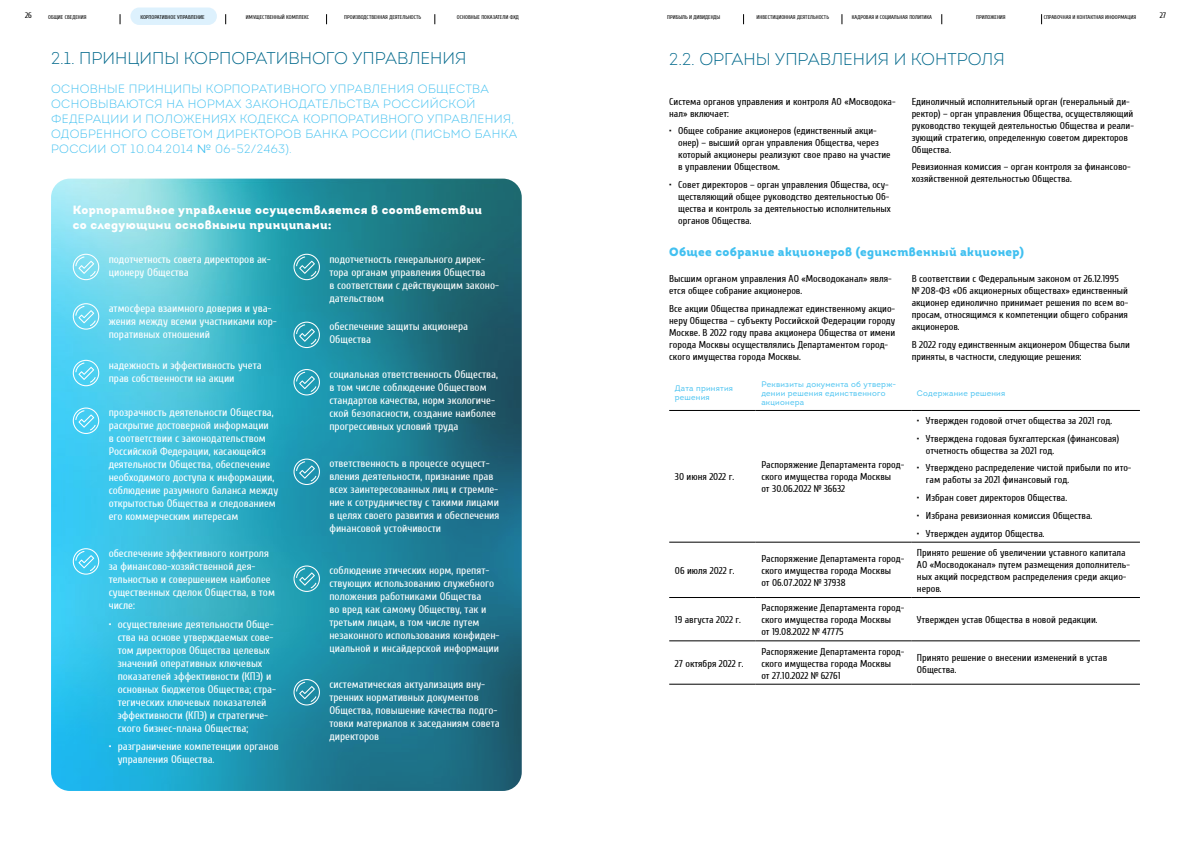
<style>
.page{position:relative;width:1191px;height:842px;background:#fff}
.page>*{position:absolute;margin:0;border:0;box-sizing:border-box;transform-origin:0 0}
.t1{font:17px "Intro Light Caps";color:#00688b}
.t2{font:12px/15px "Intro Light Caps";letter-spacing:.03em;color:#41c0f0}
.t3{font:12px/15px "Intro Black Alt";letter-spacing:.03em;color:#fff}
.t4{font:12px "Intro Black Alt";letter-spacing:.03em;color:#41c0f0}
.t5{font:11px/13px "Cuprum";color:#fff}
.t6{font:10px/12px "Cuprum";color:#000}
.t7{font:8px/9px "Intro";letter-spacing:.03em;color:#41c0f0}
.t8{font:8px "Cuprum";color:#000}
.t9{font:5.5px "Cuprum";color:#000}
.s1{font-family:"Montserrat"}
.s2{font-family:"PF Din Text Cond Pro"}
</style>
<div class="page">
<img style="left:51px;top:179px;width:471px;height:612px">
<hr style="left:669px;top:542px;width:86px;height:1px;background:#000">
<hr style="left:755px;top:542px;width:156px;height:1px;background:#000">
<hr style="left:911px;top:542px;width:229px;height:1px;background:#000">
<hr style="left:669px;top:597px;width:86px;height:1px;background:#000">
<hr style="left:755px;top:597px;width:156px;height:1px;background:#000">
<hr style="left:911px;top:597px;width:229px;height:1px;background:#000">
<hr style="left:669px;top:641px;width:86px;height:1px;background:#000">
<hr style="left:755px;top:641px;width:156px;height:1px;background:#000">
<hr style="left:911px;top:641px;width:229px;height:1px;background:#000">
<hr style="left:669px;top:684px;width:86px;height:1px;background:#000">
<hr style="left:755px;top:684px;width:156px;height:1px;background:#000">
<hr style="left:911px;top:684px;width:229px;height:1px;background:#000">
<hr style="left:669px;top:410px;width:86px;height:1px;background:#000">
<hr style="left:755px;top:410px;width:156px;height:1px;background:#000">
<hr style="left:911px;top:410px;width:229px;height:1px;background:#000">
<svg style="left:73px;top:254px;width:26px;height:26px"></svg>
<svg style="left:73px;top:303px;width:26px;height:27px"></svg>
<svg style="left:73px;top:360px;width:26px;height:26px"></svg>
<svg style="left:73px;top:407px;width:26px;height:27px"></svg>
<svg style="left:73px;top:548px;width:26px;height:27px"></svg>
<svg style="left:293px;top:254px;width:27px;height:26px"></svg>
<svg style="left:293px;top:322px;width:27px;height:26px"></svg>
<svg style="left:293px;top:369px;width:27px;height:26px"></svg>
<svg style="left:293px;top:459px;width:27px;height:26px"></svg>
<svg style="left:293px;top:565px;width:27px;height:27px"></svg>
<svg style="left:293px;top:679px;width:27px;height:26px"></svg>
<div style="left:130px;top:8px;width:87px;height:17px;background:#ddf1fd;border-radius:9px"></div>
<p class="t8" style="left:25px;top:11px;width:8px">26</p>
<p class="t9" style="left:48px;top:14px;width:40px">ОБЩИЕ СВЕДЕНИЯ</p>
<p class="t9" style="left:140px;top:14px;width:66px">КОРПОРАТИВНОЕ УПРАВЛЕНИЕ</p>
<p class="t9" style="left:246px;top:14px;width:65px">ИМУЩЕСТВЕННЫЙ КОМПЛЕКС</p>
<p class="t9" style="left:344px;top:14px;width:79px">ПРОИЗВОДСТВЕННАЯ ДЕЯТЕЛЬНОСТЬ</p>
<p class="t9" style="left:457px;top:14px;width:63px">ОСНОВНЫЕ ПОКАЗАТЕЛИ ФХД</p>
<p class="t9" style="left:667px;top:14px;width:55px">ПРИБЫЛЬ И ДИВИДЕНДЫ</p>
<p class="t9" style="left:756px;top:14px;width:74px">ИНВЕСТИЦИОННАЯ ДЕЯТЕЛЬНОСТЬ</p>
<p class="t9" style="left:851px;top:14px;width:82px">КАДРОВАЯ И СОЦИАЛЬНАЯ ПОЛИТИКА</p>
<p class="t9" style="left:976px;top:14px;width:31px">ПРИЛОЖЕНИЯ</p>
<p class="t9" style="left:1043px;top:14px;width:94px">СПРАВОЧНАЯ И КОНТАКТНАЯ ИНФОРМАЦИЯ</p>
<p class="t8" style="left:1159px;top:11px;width:8px">27</p>
<h1 class="t1" style="left:51px;top:47px;width:417px">2.1. Принципы корпоративного управления</h1>
<p class="t2" style="left:51px;top:81px;width:468px">Основные принципы корпоративного управления Общества основываются на нормах законодательства Российской Федерации и положениях Кодекса корпоративного управления, одобренного советом директоров Банка России (письмо Банка России от 10.04.2014 <span class="s1">№</span> 06-52/2463).</p>
<p class="t3" style="left:73px;top:202px;width:411px">Корпоративное управление осуществляется в соответствии со следующими основными принципами:</p>
<p class="t5" style="left:109px;top:252px;width:164px">подотчетность совета директоров ак&shy;ционеру Общества</p>
<p class="t5" style="left:109px;top:302px;width:170px">атмосфера взаимного доверия и ува&shy;жения между всеми участниками кор&shy;поративных отношений</p>
<p class="t5" style="left:109px;top:358px;width:155px">надежность и эффективность учета прав собственности на акции</p>
<p class="t5" style="left:109px;top:406px;width:171px">прозрачность деятельности Общества, раскрытие достоверной информации<br>в соответствии с законодательством Российской Федерации, касающейся деятельности Общества, обеспечение необходимого доступа к информации, соблюдение разумного баланса между открытостью Общества и следованием его коммерческим интересам</p>
<p class="t5" style="left:109px;top:547px;width:168px">обеспечение эффективного контроля за финансово-хозяйственной дея&shy;тельностью и совершением наиболее существенных сделок Общества, в том числе:</p>
<p class="t5" style="left:118px;top:617px;width:160px;text-indent:-9px">• осуществление деятельности Обще&shy;ства на основе утверждаемых сове&shy;том директоров Общества целевых значений оперативных ключевых показателей эффективности (КПЭ) и основных бюджетов Общества; стра&shy;тегических ключевых показателей эффективности (КПЭ) и стратегиче&shy;ского бизнес-плана Общества;</p>
<p class="t5" style="left:118px;top:740px;width:162px;text-indent:-9px">• разграничение компетенции органов управления Общества.</p>
<p class="t5" style="left:329px;top:252px;width:171px">подотчетность генерального дирек&shy;тора органам управления Общества<br>в соответствии с действующим законо&shy;дательством</p>
<p class="t5" style="left:329px;top:320px;width:140px">обеспечение защиты акционера<br>Общества</p>
<p class="t5" style="left:329px;top:368px;width:170px">социальная ответственность Общества, в том числе соблюдение Обществом стандартов качества, норм экологиче&shy;ской безопасности, создание наиболее прогрессивных условий труда</p>
<p class="t5" style="left:329px;top:457px;width:172px">ответственность в процессе осущест&shy;вления деятельности, признание прав всех заинтересованных лиц и стремле&shy;ние к сотрудничеству с такими лицами в целях своего развития и обеспечения финансовой устойчивости</p>
<p class="t5" style="left:329px;top:564px;width:172px">соблюдение этических норм, препят&shy;ствующих использованию служебного положения работниками Общества<br>во вред как самому Обществу, так и третьим лицам, в том числе путем незаконного использования конфиден&shy;циальной и инсайдерской информации</p>
<p class="t5" style="left:329px;top:678px;width:172px">систематическая актуализация вну&shy;тренних нормативных документов<br>Общества, повышение качества подго&shy;товки материалов к заседаниям совета директоров</p>
<h1 class="t1" style="left:669px;top:49px;width:337px">2.2. Органы управления и контроля</h1>
<p class="t6" style="left:669px;top:95px;width:228px">Система органов управления и контроля АО «Мосводока&shy;нал» включает:</p>
<p class="t6" style="left:678px;top:125px;width:214px;text-indent:-9px">• Общее собрание акционеров (единственный акци&shy;онер) – высший орган управления Общества, через который акционеры реализуют свое право на участие в управлении Обществом.</p>
<p class="t6" style="left:678px;top:179px;width:214px;text-indent:-9px">• Совет директоров – орган управления Общества, осу&shy;ществляющий общее руководство деятельностью Об&shy;щества и контроль за деятельностью исполнительных органов Общества.</p>
<p class="t6" style="left:911px;top:95px;width:224px">Единоличный исполнительный орган (генеральный ди&shy;ректор) – орган управления Общества, осуществляющий руководство текущей деятельностью Общества и реали&shy;зующий стратегию, определенную советом директоров Общества.</p>
<p class="t6" style="left:911px;top:161px;width:220px">Ревизионная комиссия – орган контроля за финансово&shy;хозяйственной деятельностью Общества.</p>
<p class="t4" style="left:669px;top:244px;width:356px">Общее собрание акционеров (единственный акционер)</p>
<p class="t6" style="left:669px;top:273px;width:224px">Высшим органом управления АО «Мосводоканал» явля&shy;ется общее собрание акционеров.</p>
<p class="t6" style="left:669px;top:302px;width:228px">Все акции Общества принадлежат единственному акцио&shy;неру Общества – субъекту Российской Федерации городу Москве. В 2022 году права акционера Общества от имени города Москвы осуществлялись Департаментом город&shy;ского имущества города Москвы.</p>
<p class="t6" style="left:911px;top:273px;width:218px">В соответствии с Федеральным законом от 26.12.1995 <span class="s2">№</span> 208-ФЗ «Об акционерных обществах» единственный акционер единолично принимает решения по всем во&shy;просам, относящимся к компетенции общего собрания акционеров.</p>
<p class="t6" style="left:911px;top:338px;width:220px">В 2022 году единственным акционером Общества были приняты, в частности, следующие решения:</p>
<p class="t7" style="left:675px;top:384px;width:60px">Дата принятия решения</p>
<p class="t7" style="left:761px;top:380px;width:136px">Реквизиты документа об утверж&shy;дении решения единственного акционера</p>
<p class="t7" style="left:917px;top:389px;width:90px">Содержание решения</p>
<p class="t6" style="left:675px;top:471px;width:61px">30 июня 2022 г.</p>
<p class="t6" style="left:675px;top:564px;width:61px">06 июля 2022 г.</p>
<p class="t6" style="left:761px;top:459px;width:144px">Распоряжение Департамента город&shy;ского имущества города Москвы<br>от 30.06.2022 <span class="s2">№</span> 36632</p>
<p class="t6" style="left:917px;top:415px;width:197px">• Утвержден годовой отчет общества за 2021 год.</p>
<p class="t6" style="left:926px;top:432px;width:195px;text-indent:-9px">• Утверждена годовая бухгалтерская (финансовая) отчетность общества за 2021 год.</p>
<p class="t6" style="left:926px;top:462px;width:207px;text-indent:-9px">• Утверждено распределение чистой прибыли по ито&shy;гам работы за 2021 финансовый год.</p>
<p class="t6" style="left:917px;top:492px;width:152px">• Избран совет директоров Общества.</p>
<p class="t6" style="left:917px;top:509px;width:177px">• Избрана ревизионная комиссия Общества.</p>
<p class="t6" style="left:917px;top:527px;width:129px">• Утвержден аудитор Общества.</p>
<p class="t6" style="left:761px;top:552px;width:144px">Распоряжение Департамента город&shy;ского имущества города Москвы<br>от 06.07.2022 <span class="s2">№</span> 37938</p>
<p class="t6" style="left:917px;top:546px;width:214px">Принято решение об увеличении уставного капитала АО «Мосводоканал» путем размещения дополнитель&shy;ных акций посредством распределения среди акцио&shy;неров.</p>
<p class="t6" style="left:675px;top:614px;width:68px">19 августа 2022 г.</p>
<p class="t6" style="left:761px;top:602px;width:144px">Распоряжение Департамента город&shy;ского имущества города Москвы<br>от 19.08.2022 <span class="s2">№</span> 47775</p>
<p class="t6" style="left:917px;top:614px;width:182px">Утвержден устав Общества в новой редакции.</p>
<p class="t6" style="left:675px;top:657px;width:70px">27 октября 2022 г.</p>
<p class="t6" style="left:761px;top:645px;width:144px">Распоряжение Департамента город&shy;ского имущества города Москвы<br>от 27.10.2022 <span class="s2">№</span> 62761</p>
<p class="t6" style="left:917px;top:651px;width:192px">Принято решение о внесении изменений в устав<br>Общества.</p>
</div>
